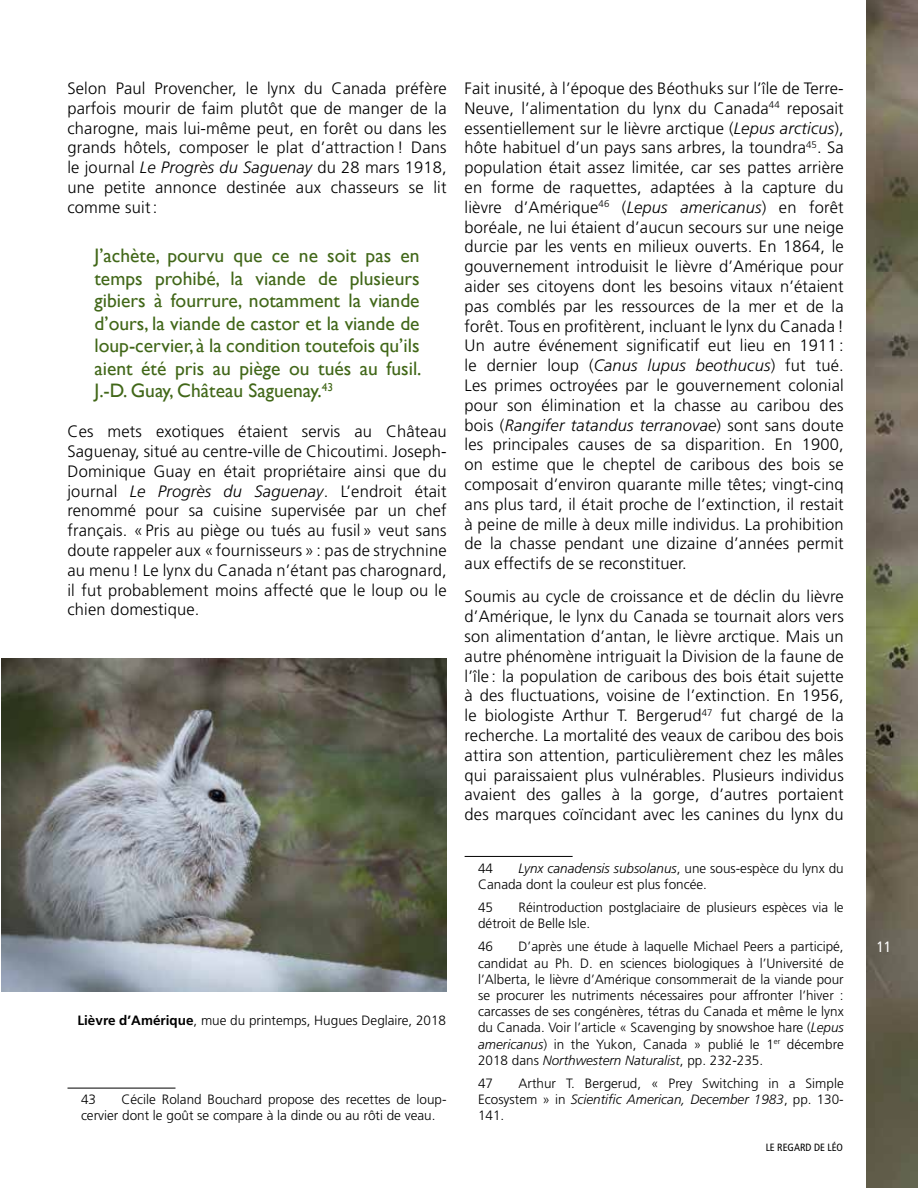
<style>
.page{position:relative;width:918px;height:1188px;background:#fff}
.page>*{position:absolute;margin:0;border:0;box-sizing:border-box;transform-origin:0 0}
.t1{font:19.5px/22.5px "Gill Sans";color:#416718;text-align:justify}
.t2{font:300 16.5px/19.8px "Frutiger";letter-spacing:.01em;color:#000;text-align:justify}
.t3{font:condensed 15px "Frutiger";color:#fff}
.t4{font:300 13.5px/16.2px "Frutiger";color:#000}
.t5{font:condensed 10.5px "Frutiger";color:#000}
.s1{font-style:italic}
.s2{font-weight:700}
</style>
<div class="page">
<hr style="left:68px;top:1088px;width:108px;height:1px;background:#000">
<hr style="left:465px;top:856px;width:108px;height:1px;background:#000">
<img style="left:1px;top:659px;width:446px;height:333px">
<img style="left:866px;top:0;width:52px;height:1188px">
<p class="t2" style="left:68px;top:78px;width:381px">Selon Paul Provencher, le lynx du Canada préfère parfois mourir de faim plutôt que de manger de la charogne, mais lui-même peut, en forêt ou dans les grands hôtels, composer le plat d’attraction ! Dans le journal <span class="s1">Le Progrès du Saguenay</span> du 28 mars 1918, une petite annonce destinée aux chasseurs se lit comme suit:</p>
<p class="t1" style="left:94px;top:244px;width:329px">J’achète, pourvu que ce ne soit pas en temps prohibé, la viande de plusieurs gibiers à fourrure, notamment la viande d’ours, la viande de castor et la viande de loup-cervier, à la condition toutefois qu’ils aient été pris au piège ou tués au fusil.<br>J.-D. Guay, Château Saguenay.<sup>43</sup></p>
<p class="t2" style="left:68px;top:422px;width:381px">Ces mets exotiques étaient servis au Château Saguenay, situé au centre-ville de Chicoutimi. Joseph-Dominique Guay en était propriétaire ainsi que du journal <span class="s1">Le Progrès du Saguenay</span>. L’endroit était renommé pour sa cuisine supervisée par un chef français. « Pris au piège ou tués au fusil » veut sans doute rappeler aux « fournisseurs » : pas de strychnine au menu ! Le lynx du Canada n’étant pas charognard, il fut probablement moins affecté que le loup ou le chien domestique.</p>
<p class="t4" style="left:77px;top:1012px;width:370px"><span class="s2">Lièvre d’Amérique</span>, mue du printemps, Hugues Deglaire, 2018</p>
<p class="t4" style="left:81px;top:1092px;width:367px;text-indent:40px">Cécile Roland Bouchard propose des recettes de loup&shy;cervier dont le goût se compare à la dinde ou au rôti de veau.</p>
<p class="t4" style="left:81px;top:1092px;width:17px">43</p>
<p class="t2" style="left:465px;top:78px;width:381px">Fait inusité, à l’époque des Béothuks sur l’île de Terre-Neuve, l’alimentation du lynx du Canada<sup>44</sup> reposait essentiellement sur le lièvre arctique (<span class="s1">Lepus arcticus</span>), hôte habituel d’un pays sans arbres, la toundra<sup>45</sup>. Sa population était assez limitée, car ses pattes arrière en forme de raquettes, adaptées à la capture du lièvre d’Amérique<sup>46</sup> (<span class="s1">Lepus americanus</span>) en forêt boréale, ne lui étaient d’aucun secours sur une neige durcie par les vents en milieux ouverts. En 1864, le gouvernement introduisit le lièvre d’Amérique pour aider ses citoyens dont les besoins vitaux n’étaient pas comblés par les ressources de la mer et de la forêt. Tous en profitèrent, incluant le lynx du Canada !<br>Un autre événement significatif eut lieu en 1911 : le dernier loup (<span class="s1">Canus lupus beothucus</span>) fut tué.<br>Les primes octroyées par le gouvernement colonial pour son élimination et la chasse au caribou des bois (<span class="s1">Rangifer tatandus terranovae</span>) sont sans doute les principales causes de sa disparition. En 1900, on estime que le cheptel de caribous des bois se composait d’environ quarante mille têtes; vingt-cinq ans plus tard, il était proche de l’extinction, il restait à peine de mille à deux mille individus. La prohibition de la chasse pendant une dizaine d’années permit aux effectifs de se reconstituer.</p>
<p class="t2" style="left:465px;top:587px;width:381px">Soumis au cycle de croissance et de déclin du lièvre d’Amérique, le lynx du Canada se tournait alors vers son alimentation d’antan, le lièvre arctique. Mais un autre phénomène intriguait la Division de la faune de l’île : la population de caribous des bois était sujette à des fluctuations, voisine de l’extinction. En 1956, le biologiste Arthur T. Bergerud<sup>47</sup> fut chargé de la recherche. La mortalité des veaux de caribou des bois attira son attention, particulièrement chez les mâles qui paraissaient plus vulnérables. Plusieurs individus avaient des galles à la gorge, d’autres portaient des marques coïncidant avec les canines du lynx du</p>
<p class="t4" style="left:478px;top:860px;width:17px">44</p>
<p class="t4" style="left:478px;top:860px;width:367px;text-indent:40px"><span class="s1">Lynx canadensis subsolanus</span>, une sous-espèce du lynx du<br>Canada dont la couleur est plus foncée.</p>
<p class="t4" style="left:478px;top:899px;width:17px">45</p>
<p class="t4" style="left:478px;top:899px;width:367px;text-indent:40px">Réintroduction postglaciaire de plusieurs espèces via le détroit de Belle Isle.</p>
<p class="t4" style="left:478px;top:939px;width:17px">46</p>
<p class="t4" style="left:478px;top:939px;width:367px;text-align:justify;text-indent:40px">D’après une étude à laquelle Michael Peers a participé, candidat au Ph. D. en sciences biologiques à l’Université de l’Alberta, le lièvre d’Amérique consommerait de la viande pour se procurer les nutriments nécessaires pour affronter l’hiver : carcasses de ses congénères, tétras du Canada et même le lynx du Canada. Voir l’article « Scavenging by snowshoe hare (<span class="s1">Lepus americanus</span>) in the Yukon, Canada » publié le 1<sup>er</sup> décembre 2018 dans <span class="s1">Northwestern Naturalist</span>, pp. 232-235.</p>
<p class="t4" style="left:478px;top:1075px;width:17px">47</p>
<p class="t4" style="left:478px;top:1075px;width:367px;text-align:justify;text-indent:40px">Arthur T. Bergerud, « Prey Switching in a Simple Ecosystem » in <span class="s1">Scientific American, December 1983</span>, pp. 130- 141.</p>
<p class="t5" style="left:766px;top:1141px;width:79px">LE REGARD DE LÉO</p>
<p class="t3" style="left:877px;top:938px;width:16px">11</p>
</div>
